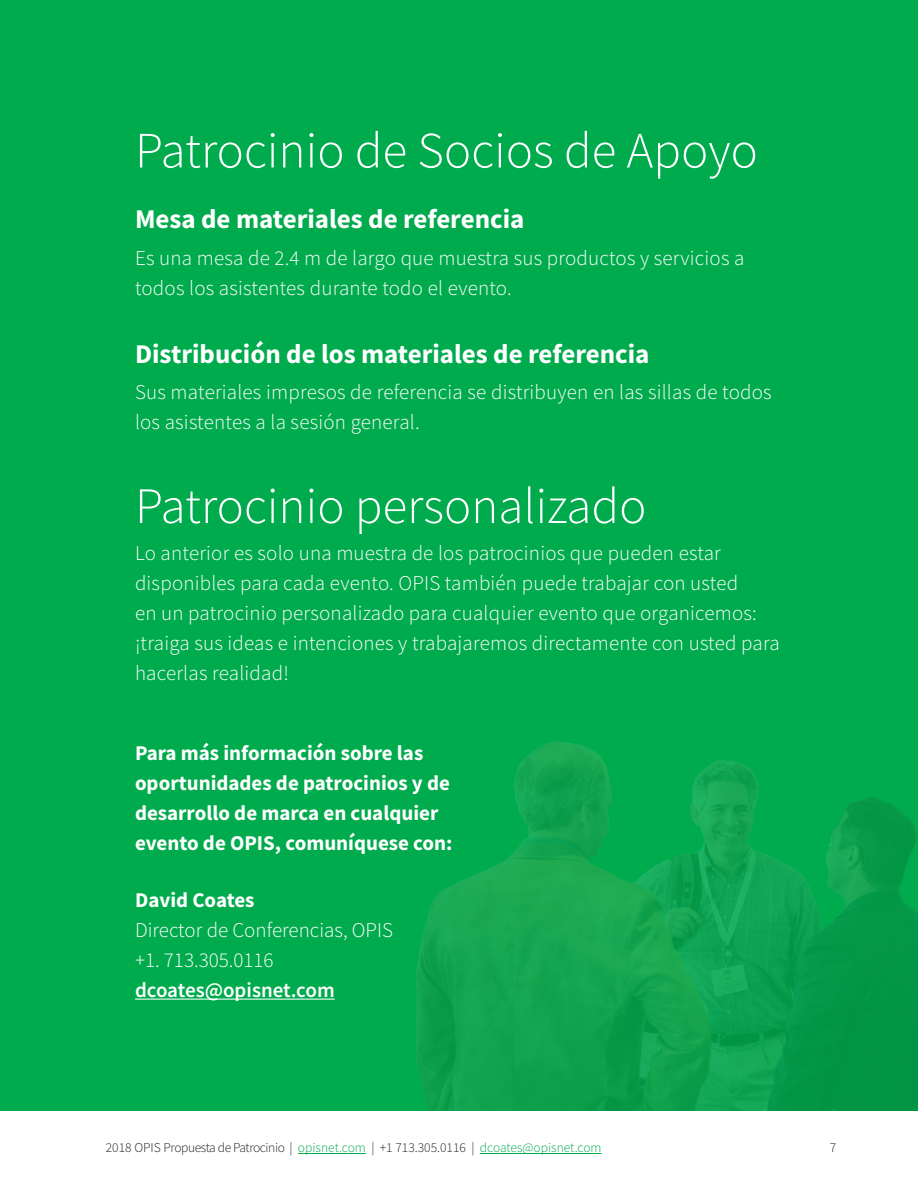
<style>
.page{position:relative;width:918px;height:1188px;background:#fff}
.page>*{position:absolute;margin:0;border:0;box-sizing:border-box;transform-origin:0 0}
.t1{font:300 51px "Source Sans Pro";color:#fff}
.t2{font:700 27px "Source Sans Pro";color:#fff}
.body-kw{font:300 21px/30px "Source Sans Pro";letter-spacing:.01em;color:#fff}
.t3{font:700 21px/30px "Source Sans Pro";color:#fff}
.t4{font:600 21px "Source Sans Pro";color:#fff}
.t5{font:300 13.5px "Source Sans Pro";color:#231f20}
.s1{color:#00ab4d}
</style>
<div class="page">
<hr style="left:298px;top:1153px;width:68px;height:1px;background:#00ab4d">
<hr style="left:480px;top:1153px;width:122px;height:1px;background:#00ab4d">
<div style="left:0;top:0;width:918px;height:1111px;background:#00ab4d"></div>
<img style="left:416px;top:741px;width:502px;height:370px">
<hr style="left:135px;top:999px;width:200px;height:1px;background:#fff">
<h3 class="t1" style="left:135px;top:119px;width:624px">Patrocinio de Socios de Apoyo</h3>
<h2 class="t2" style="left:135px;top:201px;width:391px">Mesa de materiales de referencia</h2>
<p class="body-kw" style="left:135px;top:243px;width:611px">Es una mesa de 2.4 m de largo que muestra sus productos y servicios a todos los asistentes durante todo el evento.</p>
<h2 class="t2" style="left:135px;top:335px;width:516px">Distribución de los materiales de referencia</h2>
<p class="body-kw" style="left:135px;top:377px;width:638px">Sus materiales impresos de referencia se distribuyen en las sillas de todos los asistentes a la sesión general.</p>
<h3 class="t1" style="left:135px;top:475px;width:513px">Patrocinio personalizado</h3>
<p class="body-kw" style="left:135px;top:538px;width:646px">Lo anterior es solo una muestra de los patrocinios que pueden estar disponibles para cada evento. OPIS también puede trabajar con usted<br>en un patrocinio personalizado para cualquier evento que organicemos: ¡traiga sus ideas e intenciones y trabajaremos directamente con usted para hacerlas realidad!</p>
<h3 class="t3" style="left:135px;top:738px;width:319px">Para más información sobre las oportunidades de patrocinios y de desarrollo de marca en cualquier evento de OPIS, comuníquese con:</h3>
<h3 class="t3" style="left:135px;top:885px;width:121px">David Coates</h3>
<h3 class="body-kw" style="left:135px;top:915px;width:260px">Director de Conferencias, OPIS</h3>
<h3 class="body-kw" style="left:135px;top:945px;width:140px">+1. 713.305.0116</h3>
<h3 class="t4" style="left:135px;top:976px;width:201px">dcoates@opisnet.com</h3>
<p class="t5" style="left:106px;top:1139px;width:497px">2018 OPIS Propuesta de Patrocinio | <span class="s1">opisnet.com</span> | +1 713.305.0116 | <span class="s1">dcoates@opisnet.com</span></p>
<p class="t5" style="left:830px;top:1139px;width:8px">7</p>
</div>
